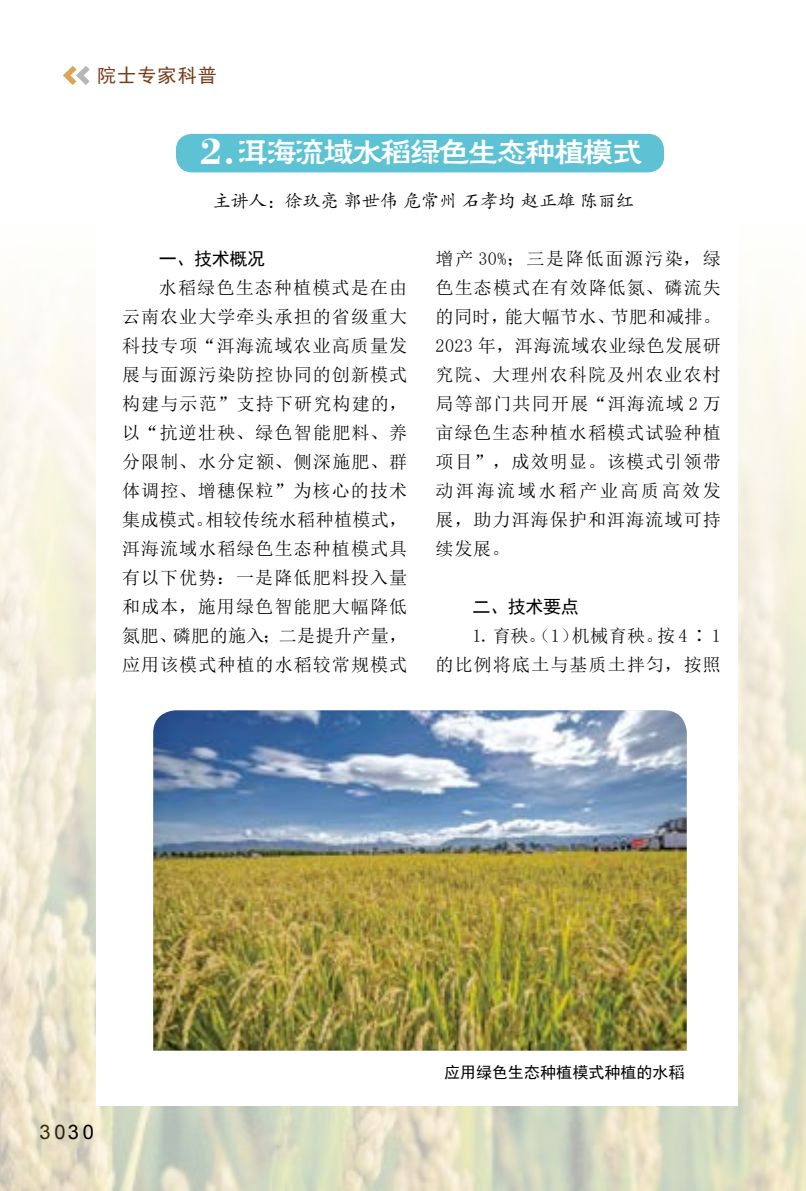
<style>
.page{position:relative;width:806px;height:1191px;background:#fff}
.page>*{position:absolute;margin:0;border:0;box-sizing:border-box;transform-origin:0 0}
.t1{font:32px "FZHLJW GB1 0";letter-spacing:-.1em;color:#fff}
.t2{font:20px "Arial";color:#000}
.t3{font:19px "Sim Hei";letter-spacing:.06em;color:#773b18}
.t4{font:18px/29px "Sim Sun";letter-spacing:.06em;color:#000;text-align:justify}
.t5{font:18px "FZKTK GBK1 0";color:#000}
.t6{font:18px "Sim Hei";letter-spacing:-.02em;color:#000}
.t7{font:16px "Sim Hei";color:#000}
.s1{font-family:"Bodoni BT";font-weight:700;font-size:38px}
</style>
<div class="page">
<div style="left:176px;top:134px;width:487px;height:38px;background:#5dc2d3;border-radius:16px"></div>
<img style="left:153px;top:710px;width:533px;height:340px">
<svg style="left:440px;top:1106px;width:248px;height:51px;background:#d9dac2"></svg>
<svg style="left:63px;top:66px;width:27px;height:19px"></svg>
<p class="t3" style="left:97px;top:65px;width:121px">院士专家科普</p>
<h1 class="t1" style="left:200px;top:135px;width:444px"><span class="s1">2.</span>洱海流域水稻绿色生态种植模式</h1>
<p class="t5" style="left:213px;top:192px;width:422px">主讲人：徐玖亮郭世伟危常州石孝均赵正雄陈丽红</p>
<p class="t6" style="left:159px;top:249px;width:108px">一、技术概况</p>
<p class="t4" style="left:122px;top:273px;width:286px;text-indent:37px">水稻绿色生态种植模式是在由云南农业大学牵头承担的省级重大科技专项“洱海流域农业高质量发展与面源污染防控协同的创新模式构建与示范”支持下研究构建的，以“抗逆壮秧、绿色智能肥料、养分限制、水分定额、侧深施肥、群体调控、增穗保粒”为核心的技术集成模式。相较传统水稻种植模式，洱海流域水稻绿色生态种植模式具有以下优势：一是降低肥料投入量和成本，施用绿色智能肥大幅降低氮肥、磷肥的施入；二是提升产量，应用该模式种植的水稻较常规模式</p>
<p class="t4" style="left:435px;top:244px;width:286px">增产 30%；三是降低面源污染，绿色生态模式在有效降低氮、磷流失的同时，能大幅节水、节肥和减排。2023 年，洱海流域农业绿色发展研究院、大理州农科院及州农业农村局等部门共同开展“洱海流域 2 万亩绿色生态种植水稻模式试验种植项目”，成效明显。该模式引领带动洱海流域水稻产业高质高效发展，助力洱海保护和洱海流域可持续发展。</p>
<p class="t6" style="left:472px;top:597px;width:108px">二、技术要点</p>
<p class="t4" style="left:435px;top:621px;width:286px;text-align:right">1.育秧。（1）机械育秧。按 4 ∶ 1<br>的比例将底土与基质土拌匀，按照</p>
<p class="t2" style="left:39px;top:1118px;width:56px">3030</p>
<p class="t7" style="left:444px;top:1064px;width:241px">应用绿色生态种植模式种植的水稻</p>
</div>
